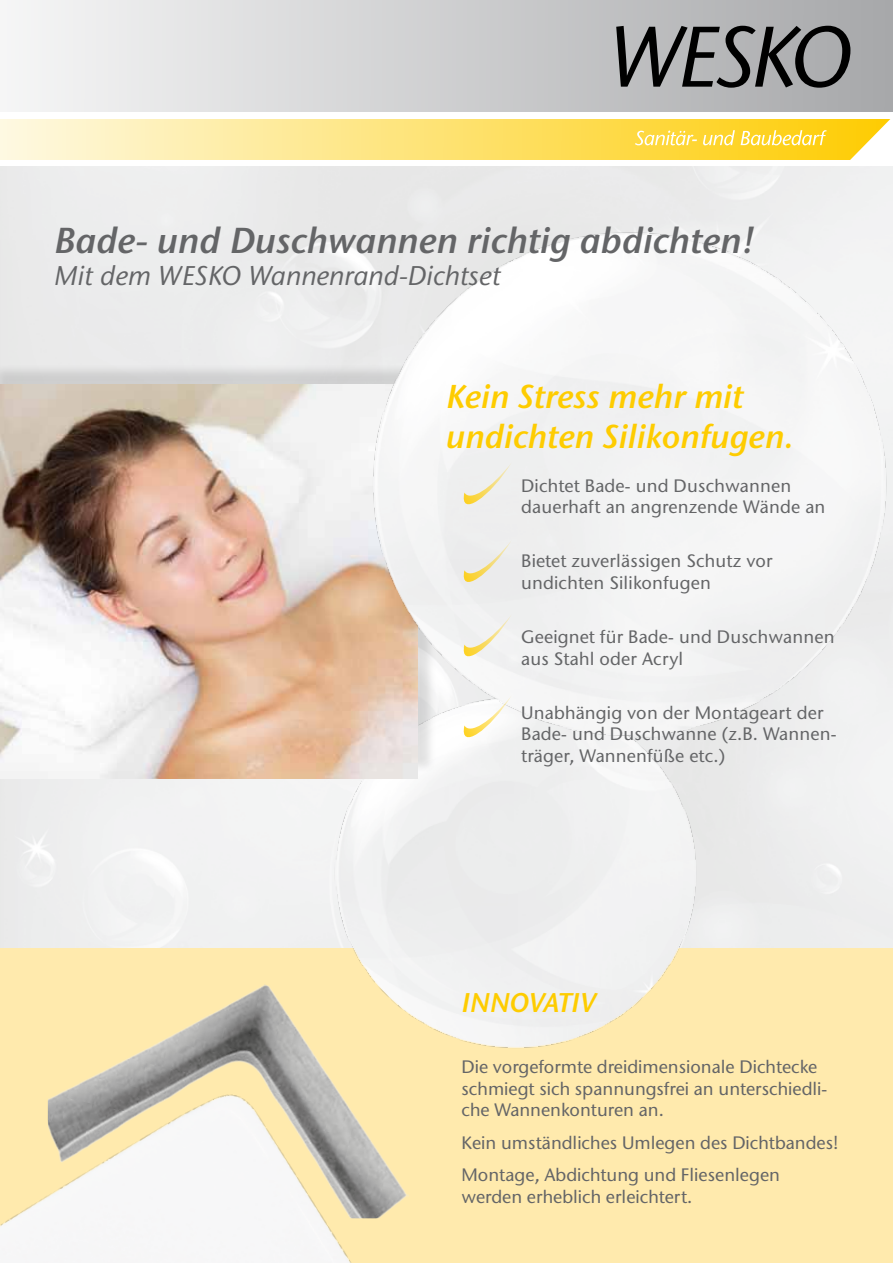
<style>
.page{position:relative;width:893px;height:1263px;background:#fff}
.page>*{position:absolute;margin:0;border:0;box-sizing:border-box;transform-origin:0 0}
.t1{font:italic 600 36px "Stone Sans ITC Std";color:#646567}
.t2{font:italic 600 33px/39.6px "Stone Sans ITC Std";color:#fecc00}
.t3{font:italic 500 27px "Stone Sans ITC Std";color:#646567}
.t4{font:italic 600 27px "Stone Sans ITC Std";color:#fecc00}
.t5{font:500 18px/21.6px "Stone Sans ITC Std";color:#646567}
</style>
<div class="page">
<div style="left:0;top:0;width:893px;height:112px;background:linear-gradient(to right,#f6f6f6,#a7a8aa)"></div>
<div style="left:0;top:119px;width:893px;height:41px;background:linear-gradient(to right,#fef9e2,#fecc02)"></div>
<svg style="left:846px;top:119px;width:47px;height:41px"></svg>
<svg style="left:616px;top:26px;width:234px;height:62px;background:#757677"></svg>
<svg style="left:635px;top:131px;width:62px;height:14px"></svg>
<svg style="left:703px;top:130px;width:32px;height:15px"></svg>
<svg style="left:741px;top:130px;width:86px;height:15px"></svg>
<div style="left:0;top:167px;width:893px;height:781px;background:#eceded"></div>
<div style="left:0;top:948px;width:893px;height:315px;background:#ffeaad"></div>
<img style="left:116px;top:984px;width:193px;height:81px">
<img style="left:0;top:1065px;width:409px;height:198px">
<img style="left:309px;top:755px;width:415px;height:310px">
<div style="left:0;top:363px;width:437px;height:410px;background:#000;opacity:.12"></div>
<img style="left:0;top:384px;width:418px;height:394px">
<img style="left:345px;top:227px;width:548px;height:528px">
<svg style="left:459px;top:462px;width:53px;height:57px;background:#eeece2"></svg>
<svg style="left:459px;top:614px;width:53px;height:57px"></svg>
<svg style="left:459px;top:540px;width:53px;height:57px;background:#eceae0"></svg>
<svg style="left:459px;top:695px;width:53px;height:57px"></svg>
<h1 class="t1" style="left:54px;top:218px;width:703px">Bade- und Duschwannen richtig abdichten!</h1>
<h3 class="t3" style="left:54px;top:259px;width:448px">Mit dem WESKO Wannenrand-Dichtset</h3>
<h2 class="t2" style="left:446px;top:377px;width:349px">Kein Stress mehr mit undichten Silikonfugen.</h2>
<p class="t5" style="left:521px;top:475px;width:306px">Dichtet Bade- und Duschwannen dauerhaft an angrenzende Wände an</p>
<p class="t5" style="left:521px;top:550px;width:253px">Bietet zuverlässigen Schutz vor undichten Silikonfugen</p>
<p class="t5" style="left:521px;top:626px;width:315px">Geeignet für Bade- und Duschwannen aus Stahl oder Acryl</p>
<p class="t5" style="left:521px;top:701px;width:317px">Unabhängig von der Montageart der<br>Bade- und Duschwanne (z.B. Wannen&shy;träger, Wannenfüße etc.)</p>
<h3 class="t4" style="left:461px;top:986px;width:136px">INNOVATIV</h3>
<p class="t5" style="left:461px;top:1056px;width:367px">Die vorgeformte dreidimensionale Dichtecke schmiegt sich spannungsfrei an unterschiedli&shy;che Wannenkonturen an.</p>
<p class="t5" style="left:461px;top:1126px;width:378px;line-height:32.4px">Kein umständliches Umlegen des Dichtbandes!<br>Montage, Abdichtung und Fliesenlegen</p>
<p class="t5" style="left:461px;top:1185px;width:232px">werden erheblich erleichtert.</p>
</div>
